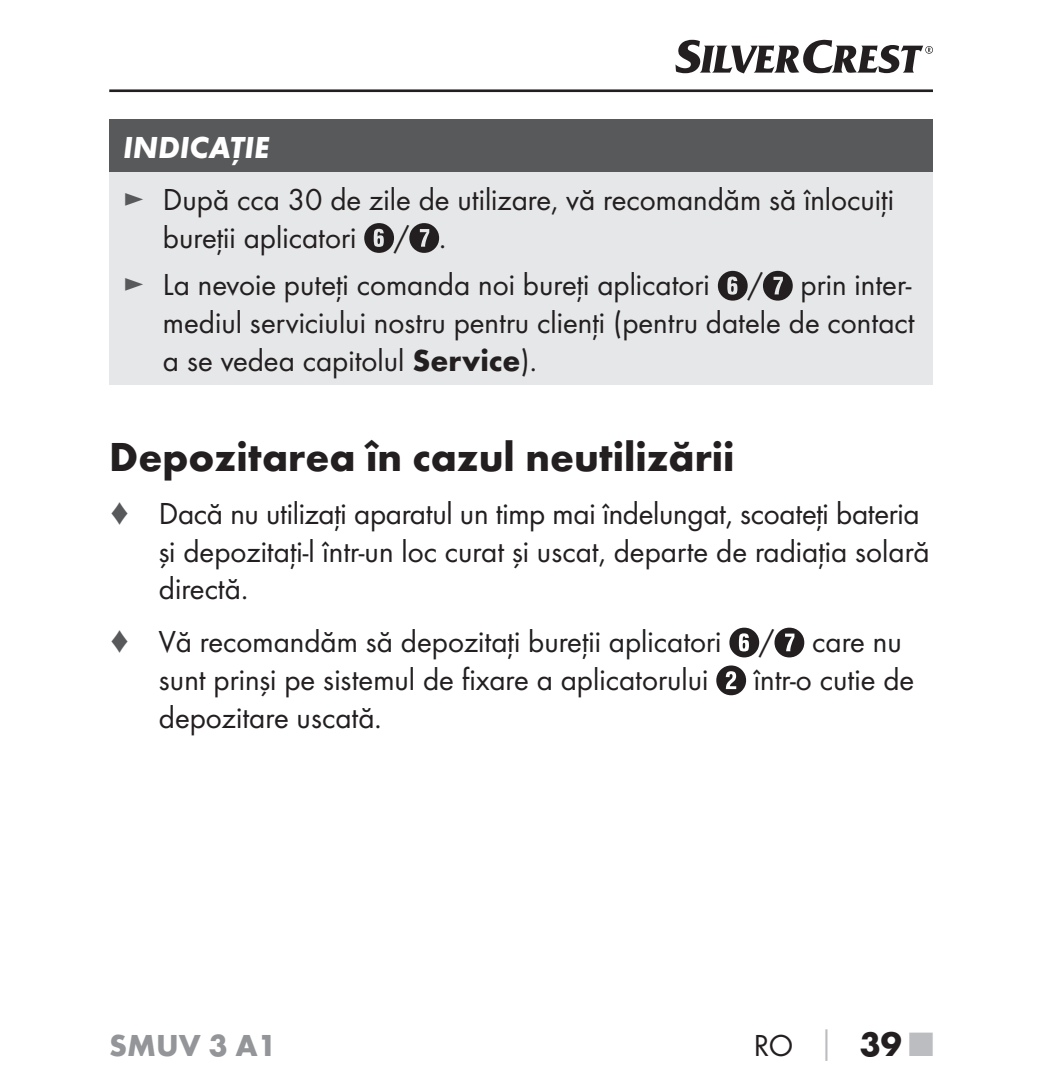
<style>
.page{position:relative;width:1041px;height:1092px;background:#fff}
.page>*{position:absolute;margin:0;border:0;box-sizing:border-box;transform-origin:0 0}
.t1{font:700 42px "Futura";color:#231f20}
.t2{font:31.5px/37.8px "Futura Boo";color:#231f20}
.t3{font:italic 700 31.5px "Futura";color:#fff}
.t4{font:700 31.5px "Futura";color:#939598}
.s1{color:#58595b}
.s2{font-family:"Futura";font-weight:700}
.s3{font-family:"Futura";font-weight:700;color:#bbbdc0}
.s4{font-family:"Futura";font-weight:700;font-size:35px}
.s5{font-family:"Futura";font-weight:700;font-size:35px;color:#bbbdc0}
</style>
<div class="page">
<hr style="left:109px;top:89px;width:824px;height:3px;background:#231f20">
<svg style="left:675px;top:40px;width:258px;height:33px"></svg>
<div style="left:109px;top:119px;width:824px;height:53px;background:#58595b"></div>
<div style="left:109px;top:172px;width:824px;height:213px;background:#e6e7e8"></div>
<svg style="left:364px;top:223px;width:30px;height:30px"></svg>
<svg style="left:409px;top:223px;width:30px;height:30px"></svg>
<svg style="left:718px;top:271px;width:29px;height:29px"></svg>
<svg style="left:763px;top:271px;width:30px;height:29px"></svg>
<svg style="left:729px;top:627px;width:30px;height:30px"></svg>
<svg style="left:774px;top:627px;width:30px;height:30px"></svg>
<svg style="left:716px;top:665px;width:30px;height:30px"></svg>
<p class="t3" style="left:123px;top:137px;width:148px">INDICAŢIE</p>
<p class="t2" style="left:163px;top:182px;width:732px;text-indent:-40px"><span class="s1">►</span> După cca 30 de zile de utilizare, vă recomandăm să înlocuiţi bureţii aplicatori / .</p>
<p class="t2" style="left:163px;top:267px;width:753px;text-align:justify;text-indent:-40px"><span class="s1">►</span> La nevoie puteţi comanda noi bureţi aplicatori / prin inter&shy;mediul serviciului nostru pentru clienţi (pentru datele de contact a se vedea capitolul <span class="s2">Service</span>).</p>
<h1 class="t1" style="left:109px;top:440px;width:627px">Depozitarea în cazul neutilizării</h1>
<p class="t2" style="left:159px;top:496px;width:772px;text-indent:-50px"><span class="s1">♦</span> Dacă nu utilizaţi aparatul un timp mai îndelungat, scoateţi bateria şi depozitaţi-l într-un loc curat şi uscat, departe de radiaţia solară directă.</p>
<p class="t2" style="left:159px;top:624px;width:744px;text-indent:-50px"><span class="s1">♦</span> Vă recomandăm să depozitaţi bureţii aplicatori / care nu sunt prinşi pe sistemul de fixare a aplicatorului</p>
<p class="t2" style="left:754px;top:662px;width:162px">într-o cutie de</p>
<p class="t2" style="left:159px;top:700px;width:224px">depozitare uscată.</p>
<p class="t4" style="left:109px;top:1033px;width:169px">SMUV 3 A1</p>
<p class="t2" style="left:754px;top:1028px;width:181px">RO <span class="s3">│</span> <span class="s4">39</span> <span class="s5">■</span></p>
</div>
